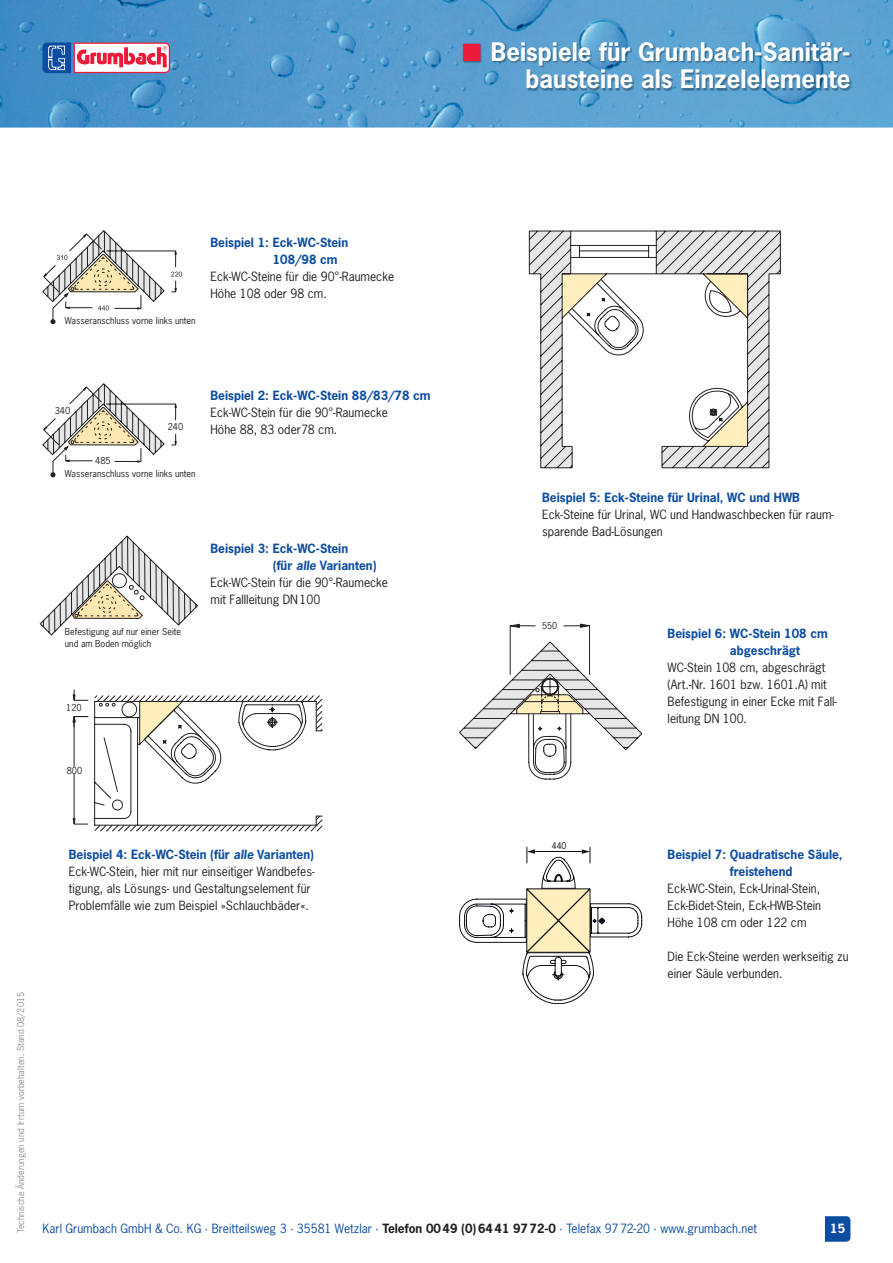
<style>
.page{position:relative;width:893px;height:1263px;background:#fff}
.page>*{position:absolute;margin:0;border:0;box-sizing:border-box;transform-origin:0 0}
.t1{font:700 24px/27px "News Gothic Std";color:#fff;text-align:right}
.t2{font:12px/17px "News Gothic Std";color:#231f20}
.t3{font:700 12px/17px "News Gothic Std";color:#0d4da1}
.t4{font:12px "News Gothic Std";color:#0d4da1}
.t5{font:700 12px "News Gothic Std";color:#fff}
.t6{font:9px/12px "News Gothic Std";color:#231f20}
.t7{font:9px "News Gothic Std";color:#939598}
.t8{font:9px "News Gothic";color:#231f20}
.t9{font:8.85px "News Gothic";color:#231f20}
.t10{font:8.55px "News Gothic";color:#111219}
.s1{font-style:italic}
.s2{font-weight:700;color:#0d4da1}
.s3{font-weight:700;font-style:italic;color:#0d4da1}
.s4{font-weight:700;color:#231f20}
</style>
<div class="page">
<img style="left:0;top:0;width:893px;height:128px">
<svg style="left:43px;top:43px;width:127px;height:30px"></svg>
<svg style="left:825px;top:1216px;width:25px;height:26px"></svg>
<img style="left:462px;top:42px;width:389px;height:49px">
<svg style="left:40px;top:536px;width:158px;height:99px"></svg>
<svg style="left:459px;top:623px;width:183px;height:156px"></svg>
<svg style="left:459px;top:847px;width:183px;height:157px"></svg>
<svg style="left:73px;top:689px;width:250px;height:143px"></svg>
<svg style="left:43px;top:230px;width:139px;height:94px"></svg>
<svg style="left:529px;top:231px;width:252px;height:237px"></svg>
<svg style="left:562px;top:274px;width:82px;height:82px"></svg>
<svg style="left:43px;top:383px;width:134px;height:94px"></svg>
<svg style="left:463px;top:44px;width:17px;height:17px"></svg>
<h1 class="t1" style="left:491px;top:38px;width:361px">Beispiele für Grumbach-Sanitär&shy;bausteine als Einzelelemente</h1>
<p class="t6" style="left:65px;top:315px;width:132px">Wasseranschluss vorne links unten</p>
<p class="t3" style="left:273px;top:233px;width:77px;text-indent:-62px">Beispiel 1: Eck-WC-Stein<br>108/98 cm</p>
<p class="t2" style="left:211px;top:267px;width:185px">Eck-WC-Steine für die 90°-Raum ecke<br>Höhe 108 oder 98 cm.</p>
<p class="t6" style="left:55px;top:404px;width:17px">340</p>
<p class="t6" style="left:95px;top:455px;width:17px">485</p>
<p class="t6" style="left:168px;top:421px;width:17px">240</p>
<p class="t6" style="left:65px;top:468px;width:132px">Wasseranschluss vorne links unten</p>
<p class="t3" style="left:211px;top:386px;width:222px">Beispiel 2: Eck-WC-Stein 88/83/78 cm</p>
<p class="t2" style="left:211px;top:404px;width:179px">Eck-WC-Stein für die 90°-Raum ecke<br>Höhe 88, 83 oder78 cm.</p>
<p class="t6" style="left:65px;top:626px;width:118px">Befestigung auf nur einer Seite und am Boden möglich</p>
<p class="t8" style="left:66px;top:702px;width:17px">120</p>
<p class="t8" style="left:67px;top:764px;width:17px">800</p>
<p class="t3" style="left:211px;top:540px;width:139px">Beispiel 3: Eck-WC-Stein</p>
<p class="t3" style="left:273px;top:557px;width:105px">(für <span class="s1">alle</span> Varianten)</p>
<p class="t2" style="left:211px;top:574px;width:179px">Eck-WC-Stein für die 90°-Raum ecke</p>
<p class="t2" style="left:211px;top:591px;width:111px">mit Fallleitung DN 100</p>
<p class="t3" style="left:542px;top:488px;width:259px">Beispiel 5: Eck-Steine für Urinal, WC und HWB</p>
<p class="t2" style="left:542px;top:506px;width:293px">Eck-Steine für Urinal, WC und Handwasch becken für raum&shy;sparende Bad-Lösungen</p>
<p class="t9" style="left:542px;top:620px;width:17px">550</p>
<p class="t3" style="left:730px;top:625px;width:100px;text-indent:-62px">Beispiel 6: WC-Stein 108 cm abgeschrägt</p>
<p class="t2" style="left:668px;top:659px;width:171px">WC-Stein 108 cm, abgeschrägt (Art.-Nr. 1601 bzw. 1601.A) mit<br>Befestigung in einer Ecke mit Fall&shy;leitung DN 100.</p>
<p class="t7" style="left:15px;top:1233px;width:243px;rotate:-90deg">Technische Änderungen und Irrtum vorbehalten. Stand 08/2015</p>
<p class="t2" style="left:69px;top:846px;width:247px"><span class="s2">Beispiel 4: Eck-WC-Stein (für</span> <span class="s3">alle</span> <span class="s2">Varianten)<br></span>Eck-WC-Stein, hier mit nur einseitiger Wandbefes&shy;tigung, als Lösungs- und Gestaltungselement für Problemfälle wie zum Beispiel »Schlauchbäder«.</p>
<p class="t10" style="left:552px;top:841px;width:16px">440</p>
<p class="t3" style="left:730px;top:846px;width:114px;text-indent:-62px">Beispiel 7: Quadratische Säule, freistehend</p>
<p class="t2" style="left:668px;top:880px;width:155px;text-align:justify">Eck-WC-Stein, Eck-Urinal-Stein, Eck-Bidet-Stein, Eck-HWB-Stein Höhe 108 cm oder 122 cm</p>
<p class="t2" style="left:668px;top:948px;width:183px">Die Eck-Steine werden werkseitig zu einer Säule verbunden.</p>
<p class="t4" style="left:43px;top:1221px;width:716px">Karl Grumbach GmbH &amp; Co. KG · Breitteilsweg 3 · 35581 Wetzlar · <span class="s4">Telefon 00 49 (0) 64 41 97 72-0</span> · Telefax 97 72-20 · www.grumbach.net</p>
<p class="t5" style="left:830px;top:1221px;width:16px">15</p>
</div>
